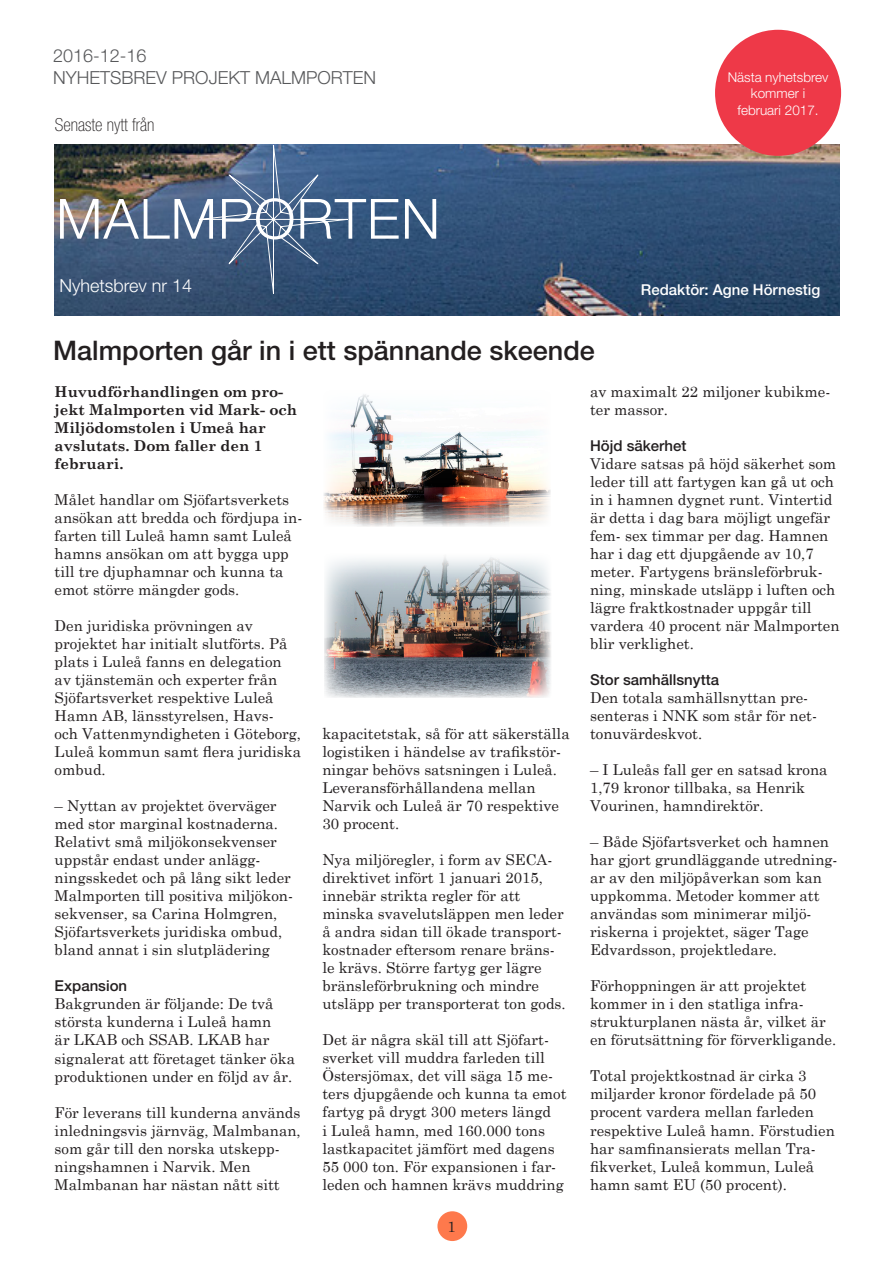
<style>
.page{position:relative;width:893px;height:1263px;background:#fff}
.page>*{position:absolute;margin:0;border:0;box-sizing:border-box;transform-origin:0 0}
.t1{font:300 55.5px "Helvetica Neue LT Std";letter-spacing:.02em;color:#fff}
.t2{font:500 27px "Helvetica Neue LT Std";color:#231f20}
.t3{font:300 18px "Helvetica Neue LT Std";color:#57585a}
.t4{font:100 condensed 18px "Helvetica Neue LT Std";color:#231f20}
.t5{font:300 18px "Helvetica Neue LT Std";color:#fff}
.t6{font:15px/18px "Century Schoolbook";color:#231f20}
.t7{font:700 15px/18px "Century Schoolbook";color:#231f20}
.t8{font:500 15px "Helvetica Neue LT Std";color:#fff}
.t9{font:500 15px "Helvetica Neue LT Std";color:#231f20}
.t10{font:300 13.5px/16.2px "Helvetica Neue LT Std";color:#fff;text-align:center}
.s1{font-family:"Helvetica Neue LT Std";font-weight:500}
</style>
<div class="page">
<img style="left:55px;top:144px;width:785px;height:171px">
<svg style="left:199px;top:144px;width:151px;height:152px"></svg>
<img style="left:324px;top:394px;width:227px;height:132px">
<div style="left:437px;top:1211px;width:30px;height:30px;background:#fe794c;border-radius:50%"></div>
<div style="left:715px;top:30px;width:126px;height:126px;background:#ee3948;border-radius:50%"></div>
<img style="left:324px;top:556px;width:227px;height:141px">
<p class="t3" style="left:53px;top:45px;width:95px">2016-12-16</p>
<p class="t3" style="left:53px;top:66px;width:324px">NYHETSBREV PROJEKT MALMPORTEN</p>
<p class="t4" style="left:55px;top:115px;width:101px">Senaste nytt från</p>
<p class="t1" style="left:56px;top:185px;width:385px">MALMPORTEN</p>
<p class="t10" style="left:728px;top:69px;width:102px">Nästa nyhetsbrev kommer i februari 2017.</p>
<p class="t5" style="left:60px;top:275px;width:134px">Nyhetsbrev nr 14</p>
<p class="t8" style="left:641px;top:280px;width:181px">Redaktör: Agne Hörnestig</p>
<p class="t2" style="left:53px;top:334px;width:543px">Malmporten går in i ett spännande skeende</p>
<p class="t7" style="left:55px;top:382px;width:244px">Huvudförhandlingen om pro&shy;jekt Malmporten vid Mark- och<br>Miljödomstolen i Umeå har avslutats. Dom faller den 1 februari.</p>
<p class="t6" style="left:55px;top:490px;width:249px">Målet handlar om Sjöfartsverkets ansökan att bredda och fördjupa in&shy;farten till Luleå hamn samt Luleå hamns ansökan om att bygga upp till tre djuphamnar och kunna ta emot större mängder gods.</p>
<p class="t6" style="left:55px;top:616px;width:248px">Den juridiska prövningen av projektet har initialt slutförts. På plats i Luleå fanns en delegation av tjänstemän och experter från<br>Sjöfartsverket respektive Luleå<br>Hamn AB, länsstyrelsen, Havs-<br>och Vattenmyndigheten i Göteborg,<br>Luleå kommun samt flera juridiska ombud.</p>
<p class="t6" style="left:55px;top:796px;width:240px">– Nyttan av projektet överväger med stor marginal kostnaderna.<br>Relativt små miljökonsekvenser uppstår endast under anlägg&shy;ningsskedet och på lång sikt leder<br>Malmporten till positiva miljökon&shy;sekvenser, sa Carina Holmgren,<br>Sjöfartsverkets juridiska ombud, bland annat i sin slutplädering</p>
<p class="t6" style="left:55px;top:976px;width:242px"><span class="s1">Expansion<br></span>Bakgrunden är följande: De två största kunderna i Luleå hamn<br>är LKAB och SSAB. LKAB har signalerat att företaget tänker öka produktionen under en följd av år.</p>
<p class="t6" style="left:55px;top:1102px;width:248px">För leverans till kunderna används inledningsvis järnväg, Malmbanan, som går till den norska utskepp&shy;ningshamnen i Narvik. Men<br>Malmbanan har nästan nått sitt</p>
<p class="t6" style="left:322px;top:724px;width:249px">kapacitetstak, så för att säkerställa logistiken i händelse av trafikstör&shy;ningar behövs satsningen i Luleå.<br>Leveransförhållandena mellan<br>Narvik och Luleå är 70 respektive<br>30 procent.</p>
<p class="t6" style="left:322px;top:850px;width:245px">Nya miljöregler, i form av SECA&shy;direktivet infört 1 januari 2015, innebär strikta regler för att minska svavelutsläppen men leder å andra sidan till ökade transport&shy;kostnader eftersom renare bräns&shy;le krävs. Större fartyg ger lägre bränsleförbrukning och mindre utsläpp per transporterat ton gods.</p>
<p class="t6" style="left:322px;top:1030px;width:246px">Det är några skäl till att Sjöfart&shy;sverket vill muddra farleden till<br>Östersjömax, det vill säga 15 me&shy;ters djupgående och kunna ta emot fartyg på drygt 300 meters längd<br>i Luleå hamn, med 160.000 tons lastkapacitet jämfört med dagens<br>55 000 ton. För expansionen i far&shy;leden och hamnen krävs muddring</p>
<p class="t6" style="left:447px;top:1216px;width:10px">1</p>
<p class="t6" style="left:590px;top:382px;width:242px">av maximalt 22 miljoner kubikme&shy;ter massor.</p>
<p class="t6" style="left:590px;top:436px;width:251px"><span class="s1">Höjd säkerhet<br></span>Vidare satsas på höjd säkerhet som leder till att fartygen kan gå ut och in i hamnen dygnet runt. Vintertid är detta i dag bara möjligt ungefär fem- sex timmar per dag. Hamnen har i dag ett djupgående av 10,7 meter. Fartygens bränsleförbruk&shy;ning, minskade utsläpp i luften och lägre fraktkostnader uppgår till vardera 40 procent när Malmporten blir verklighet.</p>
<p class="t9" style="left:590px;top:671px;width:130px">Stor samhällsnytta</p>
<p class="t6" style="left:590px;top:688px;width:228px">Den totala samhällsnyttan pre&shy;senteras i NNK som står för net&shy;tonuvärdeskvot.</p>
<p class="t6" style="left:590px;top:760px;width:239px">– I Luleås fall ger en satsad krona<br>1,79 kronor tillbaka, sa Henrik<br>Vourinen, hamndirektör.</p>
<p class="t6" style="left:590px;top:832px;width:249px">– Både Sjöfartsverket och hamnen har gjort grundläggande utredning&shy;ar av den miljöpåverkan som kan uppkomma. Metoder kommer att användas som minimerar miljö&shy;riskerna i projektet, säger Tage<br>Edvardsson, projektledare.</p>
<p class="t6" style="left:590px;top:976px;width:248px">Förhoppningen är att projektet kommer in i den statliga infra&shy;strukturplanen nästa år, vilket är en förutsättning för förverkligande.</p>
<p class="t6" style="left:590px;top:1066px;width:246px">Total projektkostnad är cirka 3 miljarder kronor fördelade på 50 procent vardera mellan farleden respektive Luleå hamn. Förstudien har samfinansierats mellan Tra&shy;fikverket, Luleå kommun, Luleå hamn samt EU (50 procent).</p>
</div>
